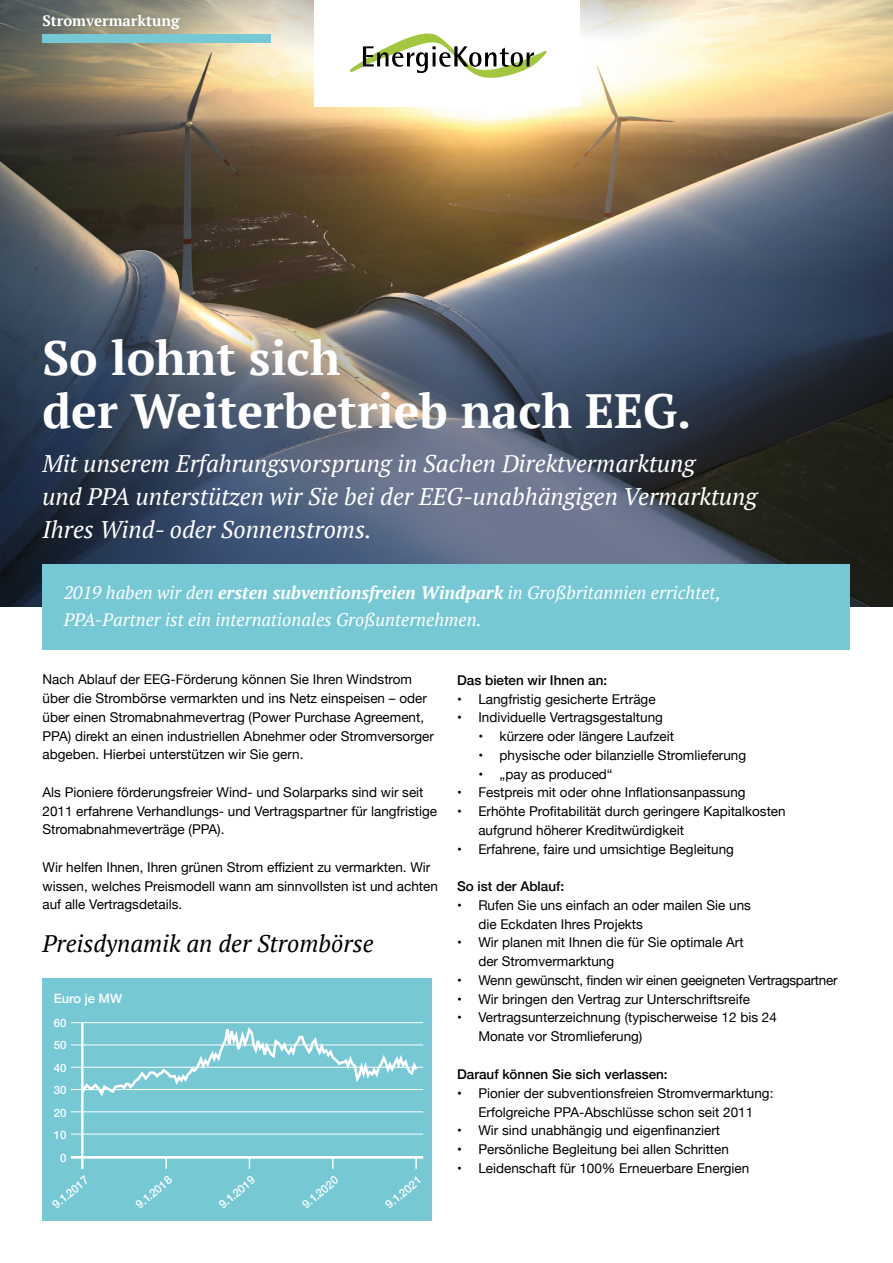
<style>
.page{position:relative;width:893px;height:1263px;background:#fff}
.page>*{position:absolute;margin:0;border:0;box-sizing:border-box;transform-origin:0 0}
.t1{font:700 48px/53.2px "PT Serif";color:#fff}
.t2{font:italic 24px/33px "PT Serif";color:#fff}
.t3{font:italic 24px "PT Serif";color:#000}
.t4{font:italic 18px/27px "PT Serif";color:#fff}
.t5{font:700 15px "PT Serif";color:#fff}
.t6{font:13.5px/18.8px "Helvetica Neue";color:#000}
.t7{font:500 13.5px "Helvetica Neue";color:#000}
.t8{font:13.5px "Helvetica Neue";letter-spacing:-.02em;color:#000}
.t9{font:500 12.9px "Helvetica Neue";color:#fff}
.t10{font:500 11.4px/22.5px "Helvetica Neue";color:#fff;text-align:center}
.s1{font-weight:700}
</style>
<div class="page">
<img style="left:0;top:0;width:893px;height:607px">
<div style="left:314px;top:0;width:265px;height:106px;background:#fff"></div>
<svg style="left:43px;top:0;width:682px;height:78px"></svg>
<div style="left:43px;top:564px;width:807px;height:85px;background:#76c8d5"></div>
<div style="left:43px;top:34px;width:228px;height:9px;background:#76c8d5"></div>
<svg style="left:210px;top:261px;width:236px;height:236px"></svg>
<div style="left:43px;top:978px;width:389px;height:242px;background:#76c8d5"></div>
<hr style="left:71px;top:1134px;width:352px;height:1px;background:#fff">
<hr style="left:71px;top:1022px;width:352px;height:1px;background:#fff">
<hr style="left:71px;top:1044px;width:352px;height:1px;background:#fff">
<hr style="left:71px;top:1067px;width:352px;height:1px;background:#fff">
<hr style="left:71px;top:1089px;width:352px;height:1px;background:#fff">
<hr style="left:71px;top:1111px;width:352px;height:1px;background:#fff">
<hr style="left:71px;top:1156px;width:352px;height:2px;background:#fff">
<hr style="left:81px;top:1022px;width:3px;height:147px;background:#fff">
<svg style="left:165px;top:1158px;width:2px;height:11px"></svg>
<svg style="left:415px;top:1158px;width:2px;height:11px"></svg>
<svg style="left:79px;top:1022px;width:341px;height:78px"></svg>
<p class="t5" style="left:43px;top:11px;width:139px">Stromvermarktung</p>
<h1 class="t1" style="left:43px;top:330px;width:650px">So lohnt sich<br>der Weiterbetrieb nach EEG.</h1>
<h2 class="t2" style="left:43px;top:447px;width:716px">Mit unserem Erfahrungsvorsprung in Sachen Direktvermarktung<br>und PPA unterstützen wir Sie bei der EEG-unabhängigen Vermarktung<br>Ihres Wind- oder Sonnenstroms.</h2>
<h3 class="t4" style="left:64px;top:579px;width:658px">2019 haben wir den <span class="s1">ersten subventionsfreien Windpark</span> in Großbritannien errichtet,<br>PPA-Partner ist ein internationales Großunternehmen.</h3>
<p class="t6" style="left:43px;top:671px;width:393px">Nach Ablauf der EEG-Förderung können Sie Ihren Windstrom über die Strombörse vermarkten und ins Netz einspeisen – oder über einen Stromabnahmevertrag (Power Purchase Agreement, PPA) direkt an einen industriellen Abnehmer oder Stromversorger abgeben. Hierbei unterstützen wir Sie gern.</p>
<p class="t6" style="left:43px;top:783px;width:396px">Als Pioniere förderungsfreier Wind- und Solarparks sind wir seit<br>2011 erfahrene Verhandlungs- und Vertragspartner für langfristige<br>Stromabnahmeverträge (PPA).</p>
<p class="t6" style="left:43px;top:858px;width:397px">Wir helfen Ihnen, Ihren grünen Strom effizient zu vermarkten. Wir wissen, welches Preismodell wann am sinnvollsten ist und achten auf alle Vertragsdetails.</p>
<h2 class="t3" style="left:43px;top:928px;width:333px">Preisdynamik an der Strombörse</h2>
<p class="t9" style="left:54px;top:988px;width:70px">Euro je MW</p>
<p class="t10" style="left:54px;top:1010px;width:14px">60<br>50<br>40<br>30<br>20<br>10<br>0</p>
<p class="t10" style="left:46px;top:1197px;width:45px;rotate:-40deg">9.1.2017</p>
<p class="t10" style="left:129px;top:1197px;width:45px;rotate:-40deg">9.1.2018</p>
<p class="t10" style="left:213px;top:1197px;width:45px;rotate:-40deg">9.1.2019</p>
<p class="t10" style="left:296px;top:1197px;width:45px;rotate:-40deg">9.1.2020</p>
<p class="t10" style="left:379px;top:1196px;width:45px;rotate:-40deg">9.1.2021</p>
<p class="t7" style="left:457px;top:669px;width:152px">Das bieten wir Ihnen an:</p>
<p class="t6" style="left:457px;top:690px;width:200px">• Langfristig gesicherte Erträge</p>
<p class="t6" style="left:457px;top:709px;width:207px">• Individuelle Vertragsgestaltung</p>
<p class="t6" style="left:478px;top:728px;width:197px">• kürzere oder längere Laufzeit</p>
<p class="t6" style="left:478px;top:746px;width:269px">• physische oder bilanzielle Stromlieferung</p>
<p class="t6" style="left:478px;top:765px;width:136px">• „pay as produced“</p>
<p class="t6" style="left:457px;top:784px;width:290px">• Festpreis mit oder ohne Inflationsanpassung</p>
<p class="t6" style="left:478px;top:803px;width:309px;text-indent:-21px">• Erhöhte Profitabilität durch geringere Kapitalkosten aufgrund höherer Kreditwürdigkeit</p>
<p class="t6" style="left:457px;top:840px;width:278px">• Erfahrene, faire und umsichtige Begleitung</p>
<p class="t7" style="left:457px;top:875px;width:109px">So ist der Ablauf:</p>
<p class="t6" style="left:478px;top:896px;width:274px;text-indent:-21px">• Rufen Sie uns einfach an oder mailen Sie uns die Eckdaten Ihres Projekts</p>
<p class="t6" style="left:478px;top:934px;width:267px;text-indent:-21px">• Wir planen mit Ihnen die für Sie optimale Art der Stromvermarktung</p>
<p class="t8" style="left:457px;top:970px;width:382px">• Wenn gewünscht, finden wir einen geeigneten Vertragspartner</p>
<p class="t6" style="left:457px;top:990px;width:294px">• Wir bringen den Vertrag zur Unterschriftsreife</p>
<p class="t6" style="left:478px;top:1009px;width:300px;text-indent:-21px">• Vertragsunterzeichnung (typischerweise 12 bis 24<br>Monate vor Stromlieferung)</p>
<p class="t7" style="left:457px;top:1063px;width:212px">Darauf können Sie sich verlassen:</p>
<p class="t6" style="left:457px;top:1084px;width:318px;text-align:center">• Pionier der subventionsfreien Stromvermarktung:<br>Erfolgreiche PPA-Abschlüsse schon seit 2011</p>
<p class="t6" style="left:457px;top:1122px;width:265px">• Wir sind unabhängig und eigenfinanziert</p>
<p class="t6" style="left:457px;top:1141px;width:273px">• Persönliche Begleitung bei allen Schritten</p>
<p class="t6" style="left:457px;top:1159px;width:294px">• Leidenschaft für 100% Erneuerbare Energien</p>
</div>
